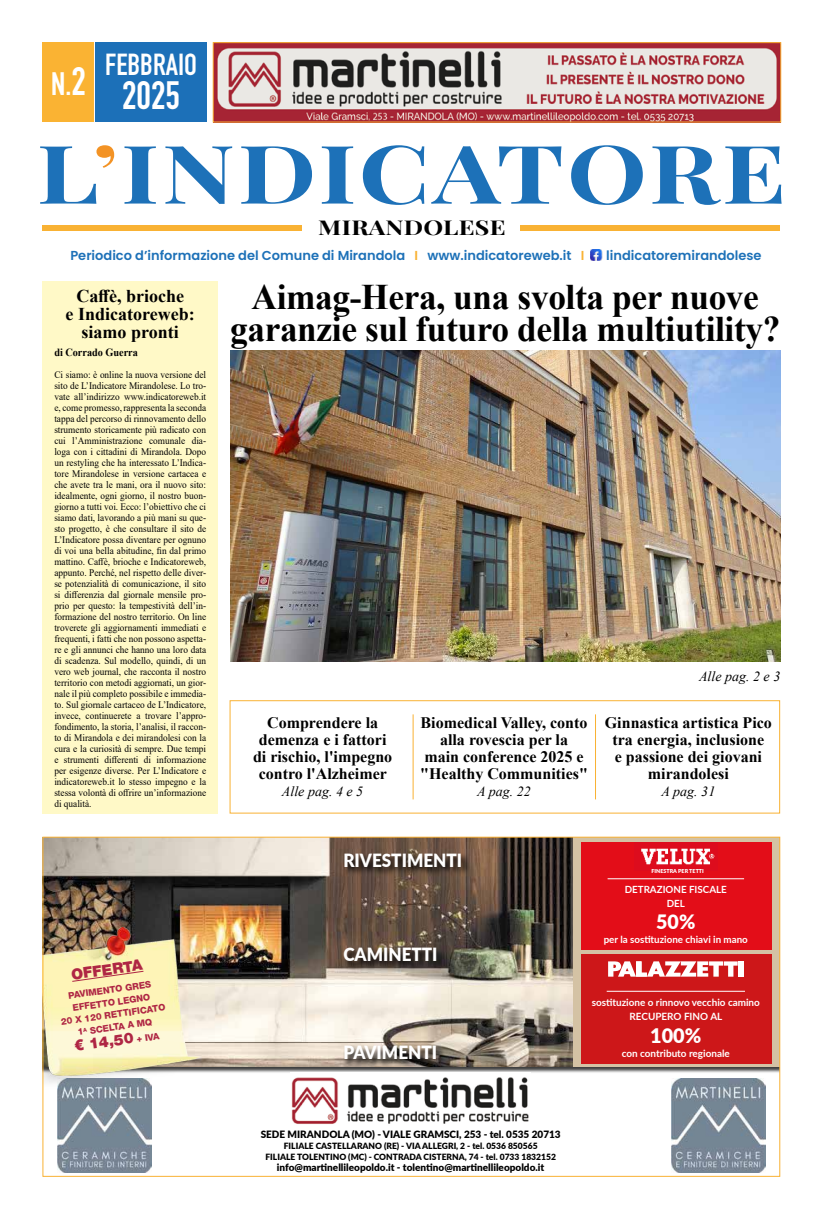
<style>
.page{position:relative;width:823px;height:1219px;background:#fff}
.page>*{position:absolute;margin:0;border:0;box-sizing:border-box;transform-origin:0 0}
.t1{font:700 81px "Playfair Display SC";letter-spacing:.025em;color:#1d71b8;scale:1.25 1}
.t2{font:700 39px "DIN Condensed";color:#fff}
.t3{font:700 36px/32px "Times New Roman";letter-spacing:-.01em;color:#000;text-align:center}
.t4{font:700 32px "DIN Condensed";color:#fff}
.t5{font:700 30px "DIN Condensed";color:#fff}
.t6{font:900 20.1px "Lato";color:#fff}
.t7{font:700 20px "Playfair Display SC";letter-spacing:.01em;color:#000;scale:1.25 1}
.t8{font:900 19.8px "Lato";color:#fff}
.t9{font:900 18.2px "Lato";color:#fff;scale:.94 1}
.t10{font:700 18px/18px "Times New Roman";color:#000;text-align:center}
.t11{font:700 16px/17px "Times New Roman";color:#000;text-align:center}
.t12{font:900 15.1px "Helvetica Neue LT Std";color:#af2644}
.t13{font:italic 14px "Times New Roman";color:#000}
.t14{font:600 13px "Poppins";color:#1d71b8}
.t15{font:700 11px "Times New Roman";color:#000;scale:.93 1}
.t16{font:900 10.1px "Lato";color:#000}
.t17{font:10px/11px "Times New Roman";color:#000;text-align:justify;scale:.93 1}
.t18{font:700 10px/14.1px "Lato";color:#fff;text-align:center}
.t19{font:700 9.9px/13.9px "Lato";color:#fff;text-align:center}
.t20{font:800 9.2px/12.5px "Helvetica Neue LT Std";color:#af2644;text-align:center}
.t21{font:900 8.6px/11.1px "Lato";color:#000;text-align:center}
.t22{font:900 5.4px "Lato";color:#fff}
.s1{font-size:39px}
.s2{color:#f39325}
.s3{color:#f9b234}
.s4{font-weight:800;font-size:9.2px}
</style>
<div class="page">
<div style="left:42px;top:42px;width:52px;height:79px;background:#fab333"></div>
<div style="left:95px;top:42px;width:112px;height:79px;background:#1c70b8"></div>
<img style="left:214px;top:44px;width:564px;height:77px">
<div style="left:212px;top:42px;width:568px;height:81px;border:1px solid #f9b234"></div>
<img style="left:44px;top:839px;width:528px;height:227px">
<div style="left:572px;top:837px;width:207px;height:230px;background:#d4c2a4"></div>
<img style="left:291px;top:1077px;width:238px;height:47px">
<img style="left:58px;top:1090px;width:93px;height:83px">
<img style="left:671px;top:1079px;width:93px;height:94px">
<svg style="left:343px;top:1044px;width:102px;height:24px;background:#786f65"></svg>
<svg style="left:343px;top:852px;width:127px;height:24px;background:#513f33"></svg>
<svg style="left:342px;top:947px;width:104px;height:24px;background:#4e433b"></svg>
<div style="left:581px;top:842px;width:190px;height:108px;background:#e30d18"></div>
<img style="left:641px;top:848px;width:74px;height:17px">
<hr style="left:607px;top:878px;width:136px;height:1px;background:#fff">
<div style="left:581px;top:954px;width:190px;height:109px;background:#cd1719"></div>
<div style="left:738px;top:961px;width:5px;height:16px;background:#fff"></div>
<svg style="left:608px;top:961px;width:129px;height:16px"></svg>
<hr style="left:606px;top:991px;width:138px;height:1px;background:#fff">
<img style="left:44px;top:928px;width:158px;height:162px">
<svg style="left:71px;top:970px;width:73px;height:12px"></svg>
<div style="left:42px;top:225px;width:260px;height:6px;background:#f9b234"></div>
<div style="left:520px;top:225px;width:259px;height:6px;background:#f9b234"></div>
<svg style="left:590px;top:250px;width:12px;height:11px"></svg>
<div style="left:42px;top:281px;width:176px;height:533px;background:#fff9c7"></div>
<img style="left:230px;top:350px;width:550px;height:312px">
<div style="left:229px;top:700px;width:550px;height:114px;border:1px solid #f9b234"></div>
<hr style="left:594px;top:714px;width:1px;height:85px;background:#f9b234">
<hr style="left:412px;top:714px;width:1px;height:85px;background:#f9b234">
<h3 class="t4" style="left:51px;top:63px;width:36px">N.<span class="s1">2</span></h3>
<h3 class="t5" style="left:105px;top:45px;width:93px">FEBBRAIO</h3>
<h2 class="t2" style="left:122px;top:70px;width:60px">2025</h2>
<h1 class="t1" style="left:37px;top:123px;width:600px">L<span class="s2">’</span>INDICATORE</h1>
<h3 class="t7" style="left:318px;top:215px;width:151px">MIRANDOLESE</h3>
<h3 class="t14" style="left:70px;top:248px;width:515px">Periodico d’informazione del Comune di Mirandola <span class="s3">I</span> www.indicatoreweb.it <span class="s3">I</span></h3>
<h3 class="t14" style="left:606px;top:248px;width:157px">lindicatoremirandolese</h3>
<h3 class="t10" style="left:66px;top:286px;width:131px">Caffè, brioche<br>e Indicatoreweb: siamo pronti</h3>
<h3 class="t3" style="left:230px;top:280px;width:551px">Aimag-Hera, una svolta per nuove garanzie sul futuro della multiutility?</h3>
<p class="t15" style="left:54px;top:344px;width:91px">di Corrado Guerra</p>
<p class="t17" style="left:54px;top:369px;width:165px">Ci siamo: è online la nuova versione del sito de L’Indicatore Mirandolese. Lo tro&shy;vate all’indirizzo www.indicatoreweb.it e, come promesso, rappresenta la seconda tappa del percorso di rinnovamento dello strumento storicamente più radicato con cui l’Amministrazione comunale dia&shy;loga con i cittadini di Mirandola. Dopo un restyling che ha interessato L’Indica&shy;tore Mirandolese in versione cartacea e che avete tra le mani, ora il nuovo sito: idealmente, ogni giorno, il nostro buon&shy;giorno a tutti voi. Ecco: l’obiettivo che ci siamo dati, lavorando a più mani su que&shy;sto progetto, è che consultare il sito de L’Indicatore possa diventare per ognuno di voi una bella abitudine, fin dal primo mattino. Caffè, brioche e Indicatoreweb, appunto. Perché, nel rispetto delle diver&shy;se potenzialità di comunicazione, il sito si differenzia dal giornale mensile pro&shy;prio per questo: la tempestività dell’in&shy;formazione del nostro territorio. On line troverete gli aggiornamenti immediati e frequenti, i fatti che non possono aspetta&shy;re e gli annunci che hanno una loro data di scadenza. Sul modello, quindi, di un vero web journal, che racconta il nostro territorio con metodi aggiornati, un gior&shy;nale il più completo possibile e immedia&shy;to. Sul giornale cartaceo de L’Indicatore, invece, continuerete a trovare l’appro&shy;fondimento, la storia, l’analisi, il raccon&shy;to di Mirandola e dei mirandolesi con la cura e la curiosità di sempre. Due tempi e strumenti differenti di informazione per esigenze diverse. Per L’Indicatore e indicatoreweb.it lo stesso impegno e la stessa volontà di offrire un’informazione di qualità.</p>
<h3 class="t13" style="left:698px;top:666px;width:83px">Alle pag. 2 e 3</h3>
<h3 class="t11" style="left:420px;top:714px;width:169px">Biomedical Valley, conto alla rovescia per la<br>main conference 2025 e "Healthy Communities"</h3>
<h3 class="t13" style="left:477px;top:782px;width:55px">A pag. 22</h3>
<h3 class="t11" style="left:604px;top:714px;width:168px">Ginnastica artistica Pico tra energia, inclusione<br>e passione dei giovani mirandolesi</h3>
<h3 class="t13" style="left:661px;top:782px;width:55px">A pag. 31</h3>
<h3 class="t11" style="left:253px;top:714px;width:141px">Comprendere la demenza e i fattori di rischio, l'impegno contro l'Alzheimer</h3>
<h3 class="t13" style="left:282px;top:782px;width:83px">Alle pag. 4 e 5</h3>
<h3 class="t12" style="left:70px;top:966px;width:73px;rotate:-8deg">OFFERTA</h3>
<p class="t20" style="left:57px;top:991px;width:107px;rotate:-8deg">PAVIMENTO GRES<br>EFFETTO LEGNO<br>20 X 120 RETTIFICATO<br>1<sup>A</sup> SCELTA A MQ</p>
<h3 class="t12" style="left:73px;top:1037px;width:87px;rotate:-8deg">€ 14,50 <span class="s4">+ IVA</span></h3>
<h3 class="t9" style="left:343px;top:846px;width:128px">RIVESTIMENTI</h3>
<h3 class="t9" style="left:343px;top:941px;width:102px">CAMINETTI</h3>
<h3 class="t9" style="left:343px;top:1039px;width:101px">PAVIMENTI</h3>
<p class="t16" style="left:260px;top:1126px;width:301px">SEDE MIRANDOLA (MO) - VIALE GRAMSCI, 253 - tel. 0535 20713</p>
<p class="t21" style="left:265px;top:1140px;width:292px">FILIALE CASTELLARANO (RE) - VIA ALLEGRI, 2 - tel. 0536 850565<br>FILIALE TOLENTINO (MC) - CONTRADA CISTERNA, 74 - tel. 0733 1832152</p>
<p class="t16" style="left:277px;top:1160px;width:269px">info@martinellileopoldo.it - tolentino@martinellileopoldo.it</p>
<p class="t22" style="left:651px;top:867px;width:54px">FINESTRA PER TETTI</p>
<p class="t19" style="left:624px;top:882px;width:104px">DETRAZIONE FISCALE<br>DEL</p>
<h3 class="t8" style="left:656px;top:907px;width:41px">50%</h3>
<p class="t19" style="left:603px;top:932px;width:146px">per la sostituzione chiavi in mano</p>
<p class="t18" style="left:591px;top:995px;width:170px">sostituzione o rinnovo vecchio camino<br>RECUPERO FINO AL</p>
<h3 class="t6" style="left:650px;top:1020px;width:53px">100%</h3>
<p class="t18" style="left:621px;top:1045px;width:109px">con contributo regionale</p>
</div>
